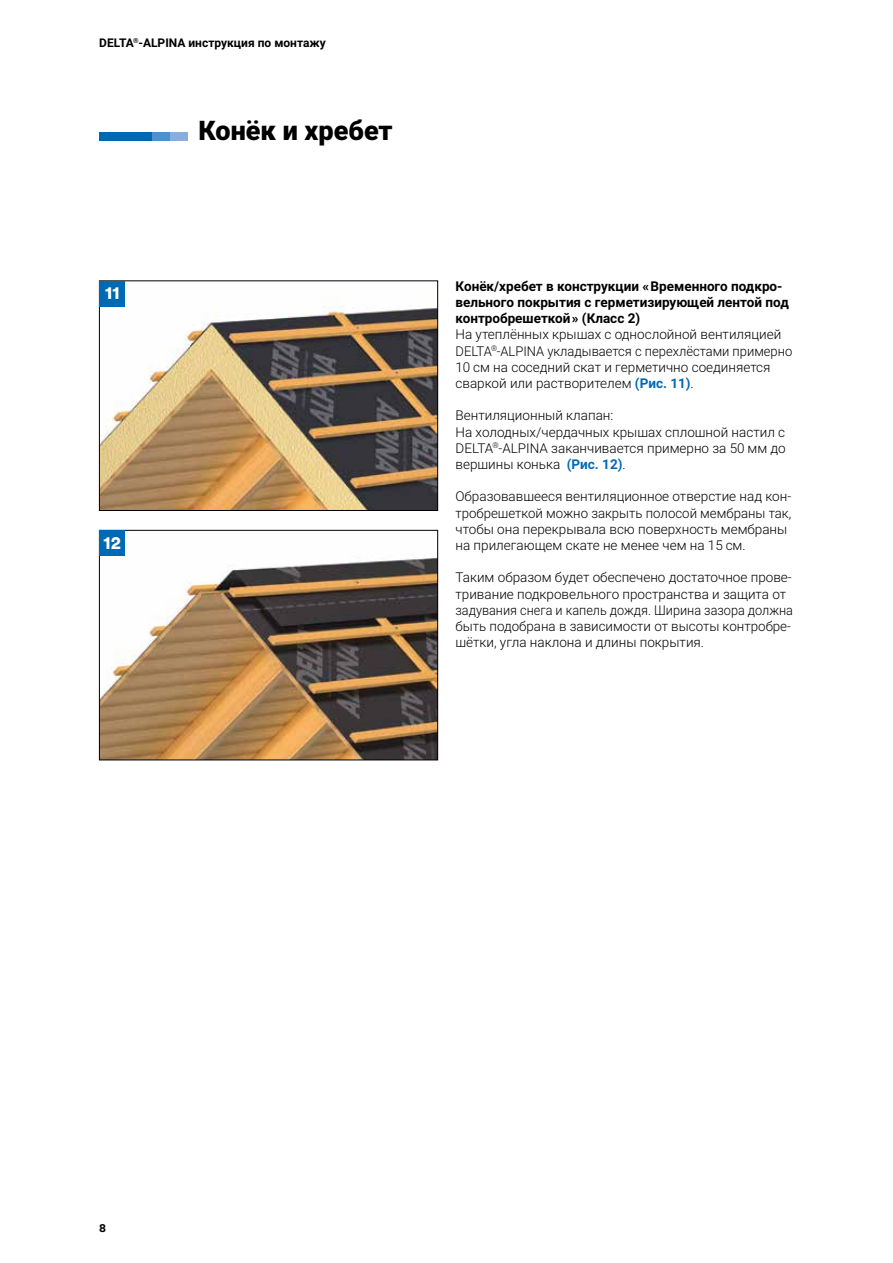
<style>
.page{position:relative;width:893px;height:1263px;background:#fff}
.page>*{position:absolute;margin:0;border:0;box-sizing:border-box;transform-origin:0 0}
.t1{font:900 27px "Roboto";color:#000}
.t2{font:900 18px "Circular XX";color:#fff}
.t3{font:300 13.5px/16.2px "Roboto";color:#000}
.t4{font:700 13.5px/16.2px "Roboto";color:#000}
.t5{font:700 12px "Roboto";color:#000}
.t6{font:700 12px "Circular XX";color:#000}
.s1{font-weight:700;color:#0069b4}
</style>
<div class="page">
<img style="left:101px;top:557px;width:335px;height:201px">
<div style="left:99px;top:530px;width:339px;height:230px;border:1px solid #000"></div>
<div style="left:100px;top:530px;width:25px;height:26px;background:#0069b4"></div>
<img style="left:101px;top:305px;width:335px;height:204px">
<div style="left:99px;top:281px;width:339px;height:230px;border:1px solid #000"></div>
<div style="left:100px;top:281px;width:25px;height:26px;background:#0069b4"></div>
<div style="left:99px;top:132px;width:53px;height:8px;background:#0069b4"></div>
<div style="left:152px;top:132px;width:18px;height:8px;background:#4f8fcd"></div>
<div style="left:170px;top:132px;width:17px;height:8px;background:#8baddc"></div>
<p class="t5" style="left:99px;top:34px;width:228px">DELTA<sup>®</sup>-ALPINA инструкция по монтажу</p>
<h1 class="t1" style="left:198px;top:112px;width:196px">Конёк и хребет</h1>
<h2 class="t2" style="left:105px;top:280px;width:16px">11</h2>
<p class="t4" style="left:455px;top:277px;width:335px">Конёк/хребет в конструкции « Временного подкро&shy;вельного покрытия с герметизирующей лентой под контробрешеткой » (Класс 2)</p>
<p class="t3" style="left:455px;top:326px;width:338px">На утеплённых крышах с однослойной вентиляцией DELTA<sup>®</sup>-ALPINA укладывается с перехлёстами примерно 10 см на соседний скат и герметично соединяется сваркой или растворителем <span class="s1">(Рис. 11)</span>.</p>
<p class="t3" style="left:455px;top:407px;width:332px">Вентиляционный клапан:<br>На холодных/чердачных крышах сплошной настил с DELTA<sup>®</sup>-ALPINA заканчивается примерно за 50 мм до вершины конька <span class="s1">(Рис. 12)</span>.</p>
<p class="t3" style="left:455px;top:488px;width:337px">Образовавшееся вентиляционное отверстие над кон&shy;тробрешеткой можно закрыть полосой мембраны так, чтобы она перекрывала всю поверхность мембраны на прилегающем скате не менее чем на 15 см.</p>
<p class="t3" style="left:455px;top:569px;width:339px">Таким образом будет обеспечено достаточное прове&shy;тривание подкровельного пространства и защита от задувания снега и капель дождя. Ширина зазора должна быть подобрана в зависимости от высоты контробре&shy;шётки, угла наклона и длины покрытия.</p>
<h2 class="t2" style="left:104px;top:530px;width:19px">12</h2>
<p class="t6" style="left:99px;top:1219px;width:8px">8</p>
</div>
